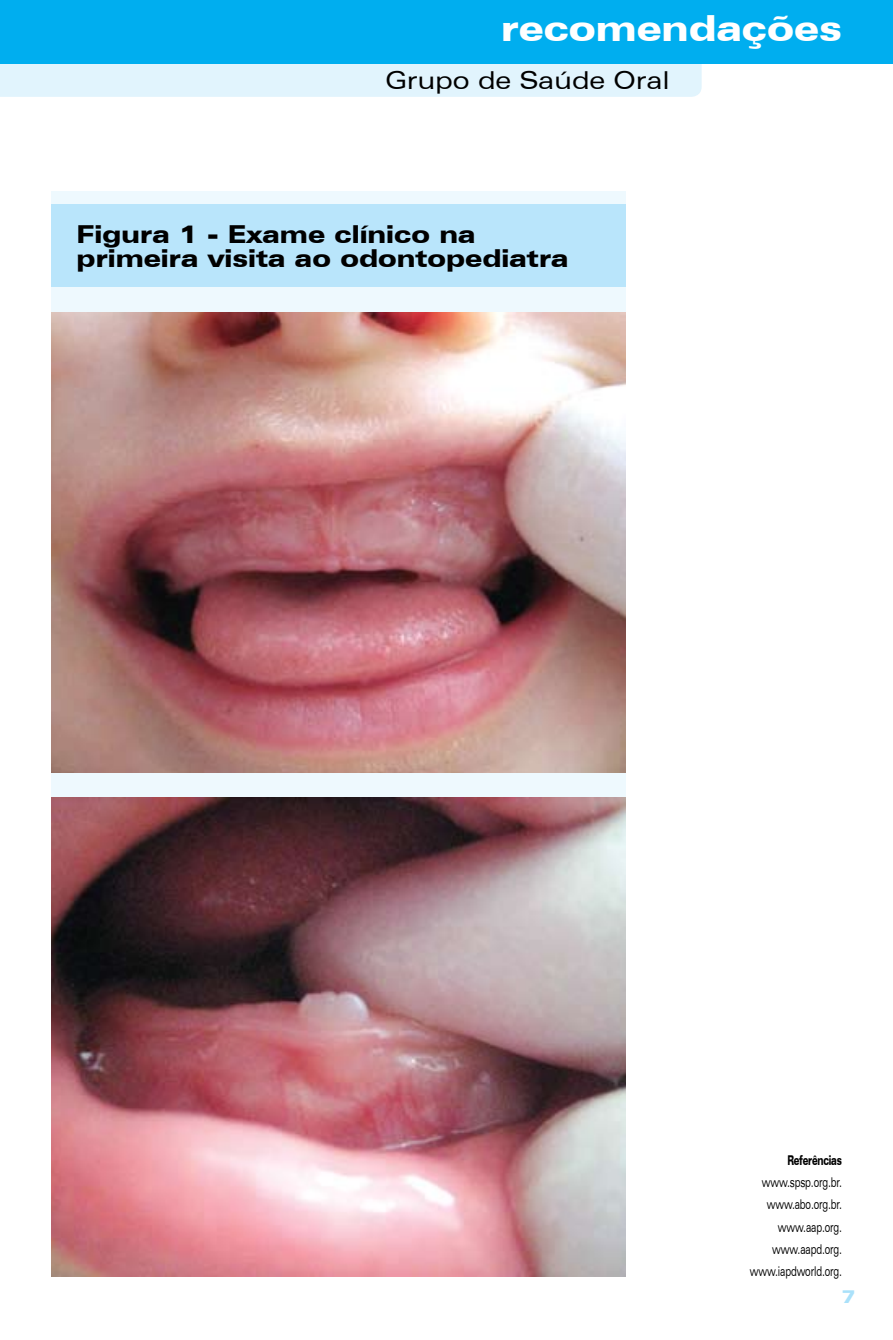
<style>
.page{position:relative;width:893px;height:1340px;background:#fff}
.page>*{position:absolute;margin:0;border:0;box-sizing:border-box;transform-origin:0 0}
.t1{font:900 expanded 36px "Zurich BT";color:#fff}
.t2{font:900 expanded 24.75px/24.8px "Zurich BT";color:#000}
.t3{font:expanded 24.75px "Zurich BT";letter-spacing:-.01em;color:#000}
.t4{font:900 expanded 18px "Zurich BT";color:#aae1fa}
.t5{font:expanded 13.5px/22.1px "Zurich BT";letter-spacing:-.02em;color:#000;text-align:right;scale:.6 1}
.t6{font:900 expanded 13.5px "Zurich BT";letter-spacing:-.02em;color:#000;scale:.6 1}
</style>
<div class="page">
<div style="left:51px;top:191px;width:574px;height:1085px;background:#eef9fe"></div>
<div style="left:51px;top:204px;width:574px;height:83px;background:#b9e5fb"></div>
<div style="left:0;top:64px;width:702px;height:33px;background:#e1f4fd"></div>
<div style="left:0;top:0;width:893px;height:64px;background:#00aeef"></div>
<img style="left:51px;top:797px;width:574px;height:479px">
<img style="left:51px;top:313px;width:574px;height:459px">
<h1 class="t1" style="left:501px;top:7px;width:342px">recomendações</h1>
<h2 class="t3" style="left:385px;top:66px;width:286px">Grupo de Saúde Oral</h2>
<h2 class="t2" style="left:77px;top:221px;width:494px">Figura 1 - Exame clínico na primeira visita ao odontopediatra</h2>
<p class="t6" style="left:787px;top:1152px;width:93px">Referências</p>
<p class="t5" style="left:750px;top:1171px;width:155px">www.spsp.org.br. www.abo.org.br. www.aap.org. www.aapd.org. www.iapdworld.org.</p>
<h3 class="t4" style="left:842px;top:1285px;width:15px">7</h3>
</div>
